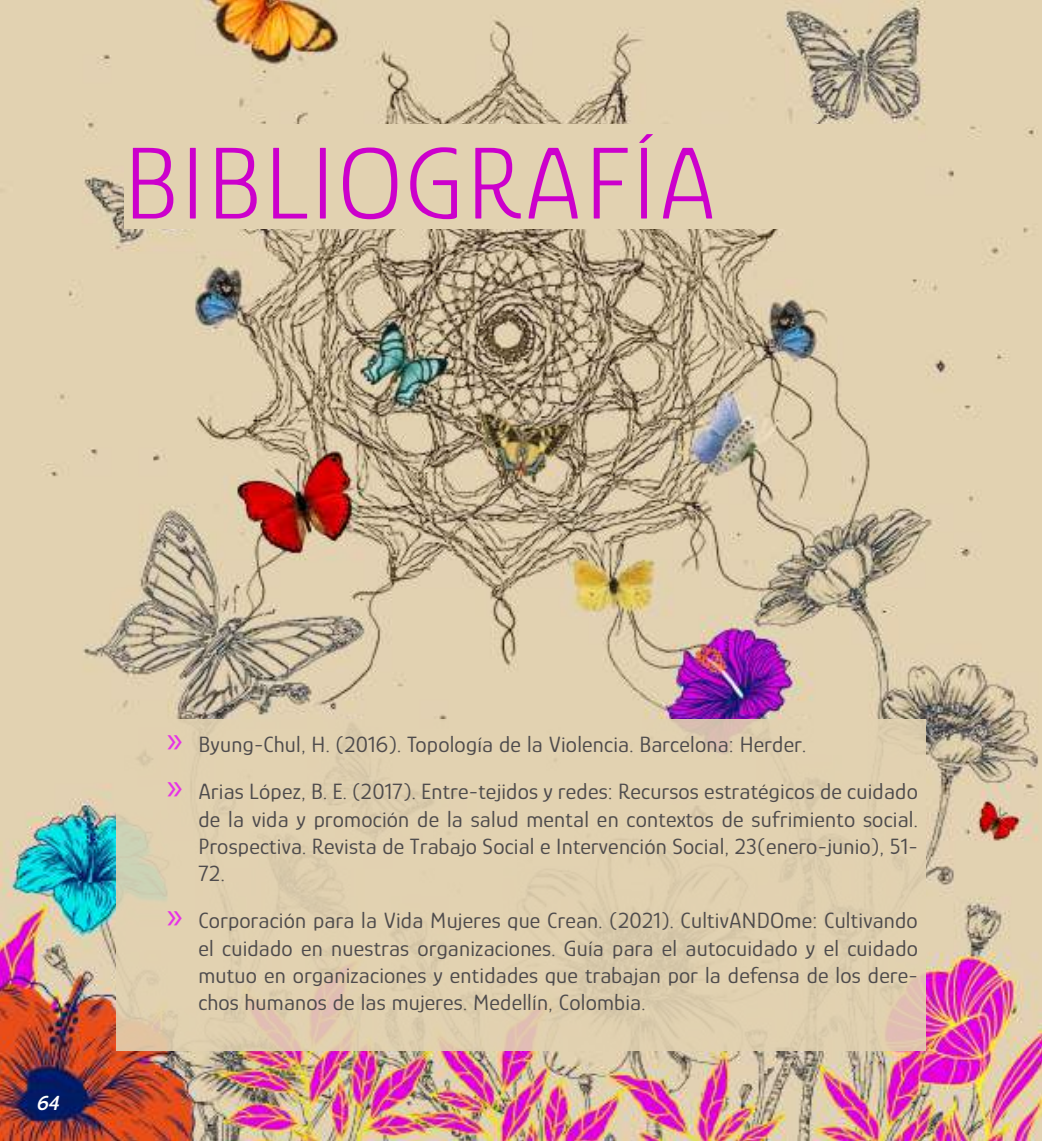
<style>
.page{position:relative;width:1042px;height:1141px;background:#fff}
.page>*{position:absolute;margin:0;border:0;box-sizing:border-box;transform-origin:0 0}
.t1{font:300 105px "Glory";letter-spacing:.025em;color:#c0c}
.t2{font:22.75px/27.3px "Glory";letter-spacing:.01em;color:#4e4b4c;text-align:justify}
.t3{font:italic 600 21px "Glory";color:#fff}
.s1{font-family:"Myriad Pro";font-size:38.5px;color:#e633e6}
</style>
<div class="page">
<img style="left:0;top:0;width:1042px;height:1141px">
<div style="left:116px;top:719px;width:809px;height:332px;background:#e2d2b1"></div>
<div style="left:124px;top:124px;width:794px;height:104px;background:#e2d2b1"></div>
<h1 class="t1" style="left:124px;top:118px;width:594px">BIBLIOGRAFÍA</h1>
<p class="t3" style="left:37px;top:1090px;width:24px">64</p>
<p class="t2" style="left:167px;top:720px;width:752px;line-height:47.1px"><span class="s1">»</span> Byung-Chul, H. (2016). Topología de la Violencia. Barcelona: Herder.<br><span class="s1">»</span> Arias López, B. E. (2017). Entre-tejidos y redes: Recursos estratégicos de cuidado</p>
<p class="t2" style="left:198px;top:805px;width:721px">de la vida y promoción de la salud mental en contextos de sufrimiento social.<br>Prospectiva. Revista de Trabajo Social e Intervención Social, 23(enero-junio), 51- 72.</p>
<p class="t2" style="left:198px;top:907px;width:721px;text-indent:-32px"><span class="s1">»</span> Corporación para la Vida Mujeres que Crean. (2021). CultivANDOme: Cultivando el cuidado en nuestras organizaciones. Guía para el autocuidado y el cuidado mutuo en organizaciones y entidades que trabajan por la defensa de los dere&shy;chos humanos de las mujeres. Medellín, Colombia.</p>
</div>
